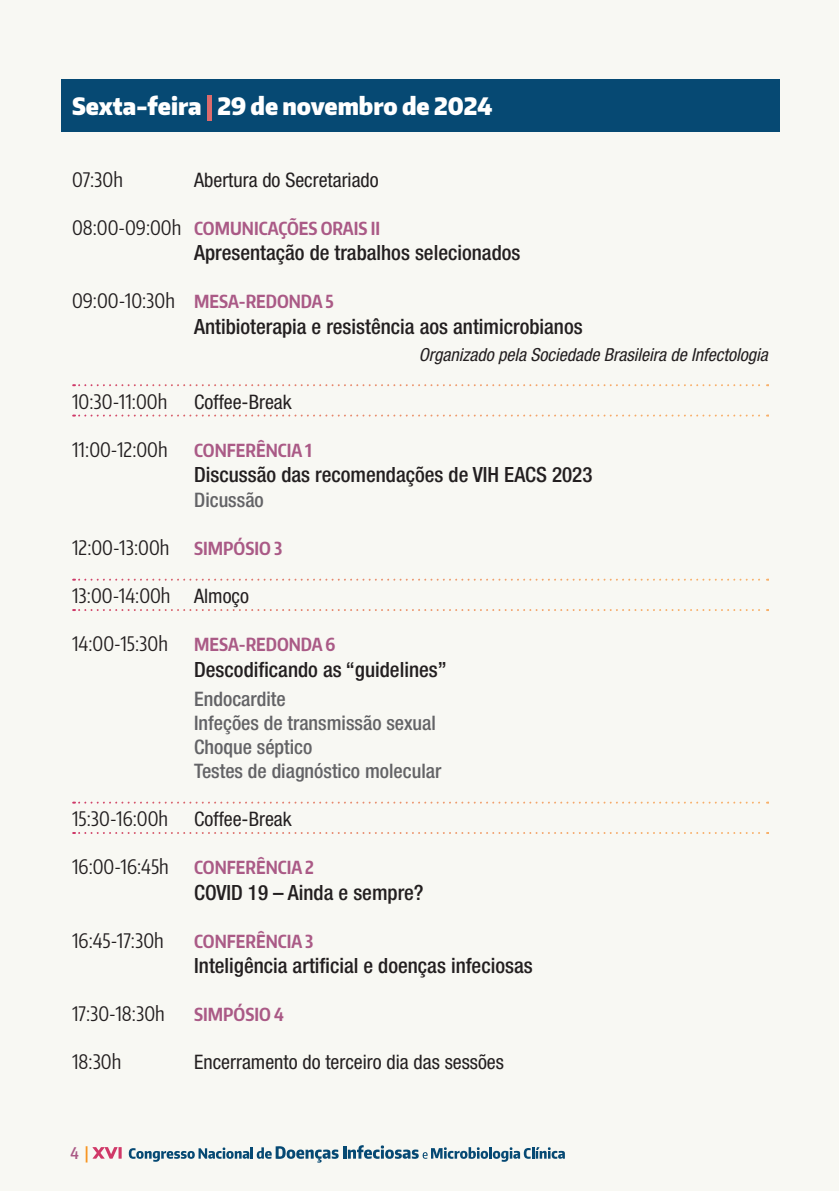
<style>
.page{position:relative;width:840px;height:1191px;background:#fff}
.page>*{position:absolute;margin:0;border:0;box-sizing:border-box;transform-origin:0 0}
.t1{font:900 24px "Encode Sans Condensed";color:#fff}
.t2{font:500 condensed 21px "Helvetica Neue LT Std";color:#231f20}
.t3{font:20px "Encode Sans Compressed";color:#231f20}
.t4{font:500 condensed 20px "Helvetica Neue LT Std";color:#636366}
.t5{font:condensed 20px "Helvetica Neue LT Std";color:#231f20}
.t6{font:700 18px "Encode Sans Compressed";color:#aa5a86}
.t7{font:italic condensed 18px "Helvetica Neue LT Std";color:#231f20}
.t8{font:600 16px "Encode Sans Compressed";color:#aa5a86}
.s1{font-weight:400;font-size:20px;color:#231f20}
.s2{font-weight:700;font-size:18px;color:#aa5a86}
.s3{font-family:"Helvetica Neue LT Std";font-stretch:condensed}
.s4{color:#f7931d}
</style>
<div class="page">
<div style="left:0;top:0;width:838px;height:1191px;background:#f8f8f3"></div>
<svg style="left:92px;top:1147px;width:30px;height:11px"></svg>
<svg style="left:129px;top:1145px;width:435px;height:17px"></svg>
<div style="left:61px;top:79px;width:717px;height:53px;background:#064973"></div>
<svg style="left:73px;top:384px;width:694px;height:2px"></svg>
<svg style="left:73px;top:414px;width:694px;height:2px"></svg>
<svg style="left:73px;top:578px;width:694px;height:2px"></svg>
<svg style="left:73px;top:609px;width:694px;height:2px"></svg>
<svg style="left:73px;top:801px;width:694px;height:2px"></svg>
<svg style="left:73px;top:832px;width:694px;height:2px"></svg>
<p class="t1" style="left:72px;top:90px;width:421px">Sexta-feira | 29 de novembro de 2024</p>
<p class="t3" style="left:72px;top:166px;width:52px">07:30h</p>
<p class="t5" style="left:194px;top:168px;width:186px">Abertura do Secretariado</p>
<p class="t6" style="left:72px;top:217px;width:309px"><span class="s1">08:00-09:00h</span> COMUNICAÇÕES ORAIS II</p>
<p class="t2" style="left:194px;top:240px;width:327px">Apresentação de trabalhos selecionados</p>
<p class="t6" style="left:72px;top:290px;width:263px"><span class="s1">09:00-10:30h</span> MESA-REDONDA 5</p>
<p class="t2" style="left:194px;top:314px;width:390px">Antibioterapia e resistência aos antimicrobianos</p>
<p class="t7" style="left:418px;top:344px;width:350px">Organizado pela Sociedade Brasileira de Infectologia</p>
<p class="t3" style="left:72px;top:388px;width:97px">10:30-11:00h</p>
<p class="t5" style="left:194px;top:390px;width:99px">Coffee-Break</p>
<p class="t3" style="left:72px;top:436px;width:97px">11:00-12:00h</p>
<p class="t6" style="left:194px;top:438px;width:119px">CONFERÊNCIA 1</p>
<p class="t2" style="left:194px;top:462px;width:399px">Discussão das recomendações de VIH EACS 2023</p>
<p class="t4" style="left:194px;top:488px;width:71px">Dicussão</p>
<p class="t3" style="left:72px;top:535px;width:211px">12:00-13:00h <span class="s2">SIMPÓSIO 3</span></p>
<p class="t3" style="left:72px;top:583px;width:178px">13:00-14:00h <span class="s3">Almoço</span></p>
<p class="t3" style="left:72px;top:631px;width:97px">14:00-15:30h</p>
<p class="t6" style="left:194px;top:633px;width:143px">MESA-REDONDA 6</p>
<p class="t2" style="left:194px;top:656px;width:254px">Descodificando as “guidelines”</p>
<p class="t4" style="left:194px;top:687px;width:93px">Endocardite</p>
<p class="t4" style="left:194px;top:711px;width:243px">Infeções de transmissão sexual</p>
<p class="t4" style="left:194px;top:735px;width:120px">Choque séptico</p>
<p class="t4" style="left:194px;top:759px;width:248px">Testes de diagnóstico molecular</p>
<p class="t3" style="left:72px;top:805px;width:97px">15:30-16:00h</p>
<p class="t5" style="left:194px;top:807px;width:99px">Coffee-Break</p>
<p class="t3" style="left:72px;top:853px;width:98px">16:00-16:45h</p>
<p class="t6" style="left:194px;top:855px;width:121px">CONFERÊNCIA 2</p>
<p class="t2" style="left:194px;top:879px;width:231px">COVID 19 – Ainda e sempre?</p>
<p class="t3" style="left:72px;top:927px;width:93px">16:45-17:30h</p>
<p class="t6" style="left:194px;top:929px;width:121px">CONFERÊNCIA 3</p>
<p class="t2" style="left:194px;top:952px;width:340px">Inteligência artificial e doenças infeciosas</p>
<p class="t3" style="left:72px;top:1000px;width:94px">17:30-18:30h</p>
<p class="t6" style="left:194px;top:1002px;width:91px">SIMPÓSIO 4</p>
<p class="t3" style="left:72px;top:1048px;width:51px">18:30h</p>
<p class="t5" style="left:194px;top:1050px;width:311px">Encerramento do terceiro dia das sessões</p>
<p class="t8" style="left:71px;top:1142px;width:20px">4 <span class="s4">|</span></p>
</div>
